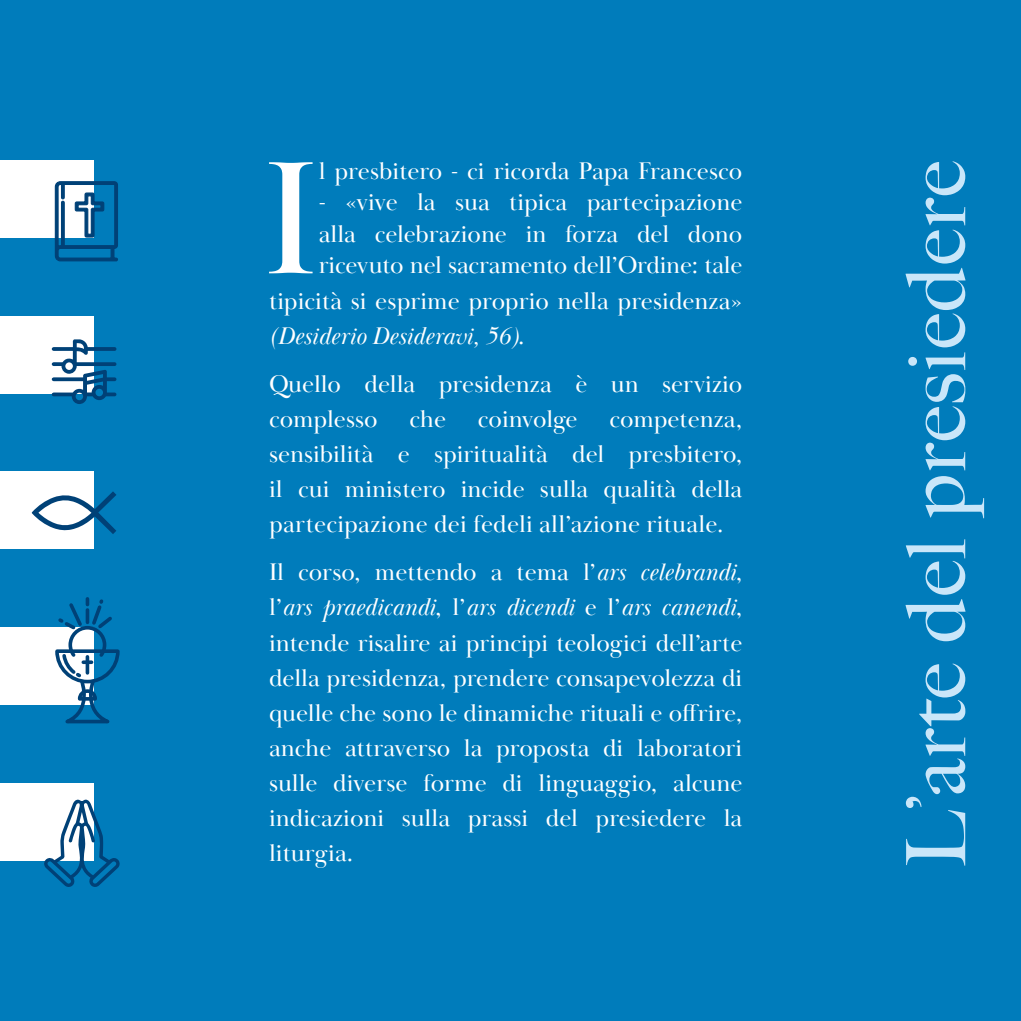
<style>
.page{position:relative;width:1021px;height:1021px;background:#fff}
.page>*{position:absolute;margin:0;border:0;box-sizing:border-box;transform-origin:0 0}
.t1{font:166.05px "Baskerville Display PT";color:#fff}
.t2{font:500 82.12px "Big Caslon";letter-spacing:.02em;color:#c9e6f9}
.t3{font:24.75px/35.1px "Baskerville Display PT";color:#fff;text-align:justify}
.s1{font-style:italic}
</style>
<div class="page">
<div style="left:0;top:0;width:1020px;height:1020px;background:#007cbb"></div>
<div style="left:0;top:783px;width:93px;height:78px;background:#fff"></div>
<div style="left:0;top:627px;width:93px;height:78px;background:#fff"></div>
<div style="left:0;top:471px;width:93px;height:78px;background:#fff"></div>
<div style="left:0;top:316px;width:93px;height:77px;background:#fff"></div>
<div style="left:0;top:160px;width:93px;height:78px;background:#fff"></div>
<svg style="left:52px;top:339px;width:65px;height:65px"></svg>
<svg style="left:55px;top:599px;width:65px;height:125px"></svg>
<svg style="left:54px;top:180px;width:64px;height:82px"></svg>
<svg style="left:32px;top:491px;width:84px;height:43px"></svg>
<svg style="left:44px;top:799px;width:76px;height:88px"></svg>
<h1 class="t1" style="left:263px;top:120px;width:57px">I</h1>
<p class="t3" style="left:319px;top:154px;width:425px">l presbitero - ci ricorda Papa Francesco</p>
<p class="t3" style="left:319px;top:187px;width:425px;line-height:31.5px">- «vive la sua tipica partecipazione alla celebrazione in forza del dono ricevuto nel sacramento dell’Ordine: tale</p>
<p class="t3" style="left:269px;top:283px;width:475px">tipicità si esprime proprio nella presidenza» <span class="s1">(Desiderio Desideravi, 56)</span>.</p>
<p class="t3" style="left:269px;top:366px;width:475px">Quello della presidenza è un servizio complesso</p>
<p class="t3" style="left:409px;top:402px;width:38px">che</p>
<p class="t3" style="left:478px;top:402px;width:101px">coinvolge</p>
<p class="t3" style="left:269px;top:402px;width:475px;text-indent:340px">competenza, sensibilità e spiritualità del presbitero, il cui ministero incide sulla qualità della partecipazione dei fedeli all’azione rituale.</p>
<p class="t3" style="left:269px;top:555px;width:475px">Il corso, mettendo a tema l’<span class="s1">ars celebrandi</span>, l’<span class="s1">ars praedicandi</span>, l’<span class="s1">ars dicendi</span> e l’<span class="s1">ars canendi</span>, intende risalire ai principi teologici dell’arte della presidenza, prendere consapevolezza di quelle che sono le dinamiche rituali e offrire, anche attraverso la proposta di laboratori sulle diverse forme di linguaggio, alcune indicazioni sulla prassi del presiedere la liturgia.</p>
<h2 class="t2" style="left:868px;top:868px;width:708px;rotate:-90deg">L’arte del presiedere</h2>
</div>
